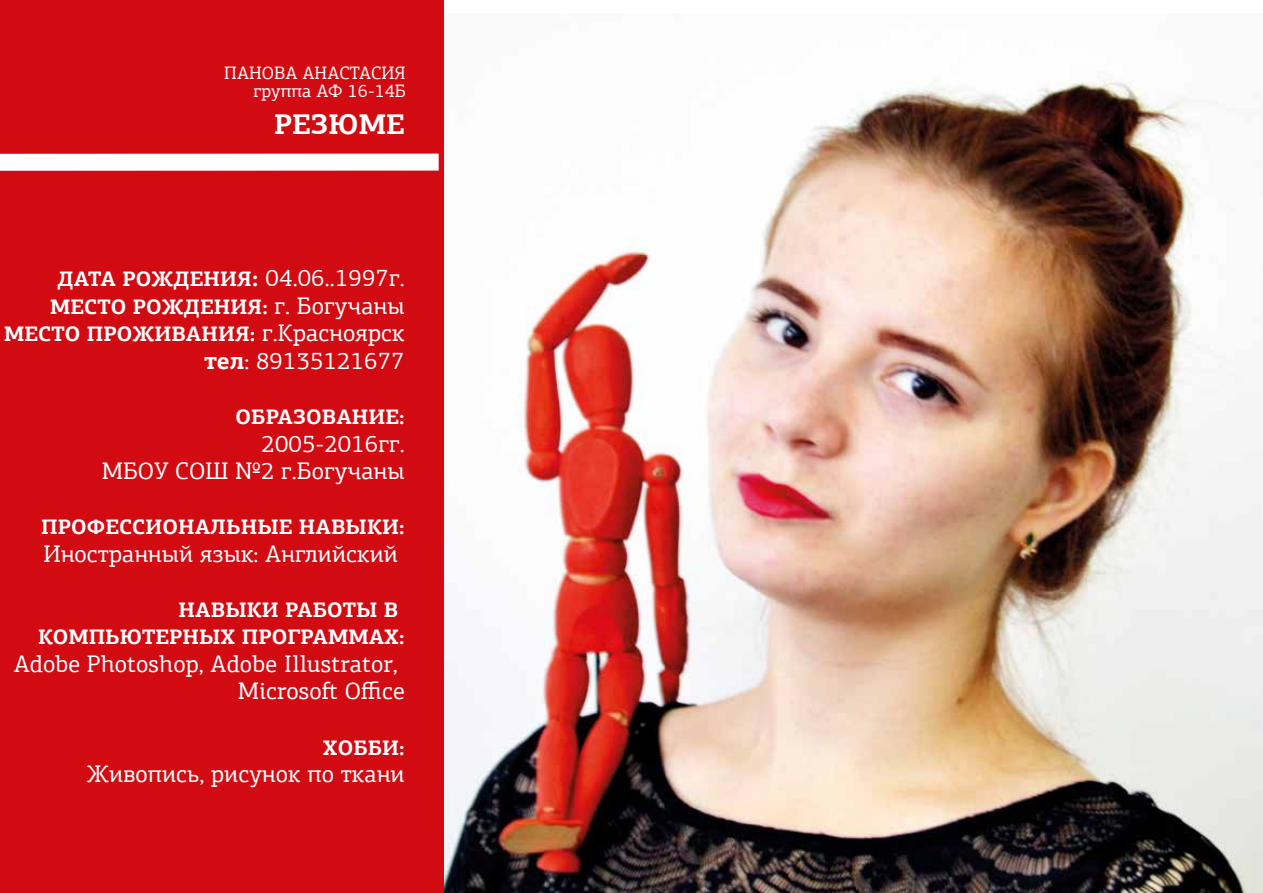
<style>
.page{position:relative;width:1263px;height:893px;background:#fff}
.page>*{position:absolute;margin:0;border:0;box-sizing:border-box;transform-origin:0 0}
.t1{font:700 28.5px "PF Agora Slab Pro";letter-spacing:.005em;color:#fff}
.t2{font:24px/27.6px "PF Agora Slab Pro";letter-spacing:.005em;color:#fff;text-align:right}
.t3{font:700 21px/27.6px "PF Agora Slab Pro";letter-spacing:.005em;color:#fff;text-align:right}
.t4{font:18px/18.6px "PF Agora Slab Pro";letter-spacing:.005em;color:#fff;text-align:right}
.s1{font-weight:700;font-size:21px}
.s2{font-weight:700}
.s3{font-weight:400;font-size:24px}
</style>
<div class="page">
<img style="left:444px;top:81px;width:819px;height:812px">
<div style="left:0;top:0;width:444px;height:893px;background:#d20a11"></div>
<div style="left:0;top:154px;width:439px;height:17px;background:#fff"></div>
<p class="t4" style="left:224px;top:63px;width:183px">ПАНОВА АНАСТАСИЯ группа АФ 16-14Б</p>
<p class="t1" style="left:274px;top:106px;width:132px">РЕЗЮМЕ</p>
<p class="t2" style="left:57px;top:264px;width:349px"><span class="s1">ДАТА РОЖДЕНИЯ</span><span class="s2">:</span> 04.06..1997г.</p>
<p class="t3" style="left:4px;top:293px;width:402px">МЕСТО РОЖДЕНИЯ: <span class="s3">г. Богучаны<br></span>МЕСТО ПРОЖИВАНИЯ: <span class="s3">г.Красноярск</span></p>
<p class="t2" style="left:204px;top:347px;width:202px"><span class="s2">тел</span>: 89135121677</p>
<p class="t3" style="left:236px;top:403px;width:171px">ОБРАЗОВАНИЕ:</p>
<p class="t2" style="left:102px;top:429px;width:304px">2005-2016гг.<br>МБОУ СОШ №2 г.Богучаны</p>
<p class="t3" style="left:41px;top:513px;width:365px">ПРОФЕССИОНАЛЬНЫЕ НАВЫКИ:</p>
<p class="t2" style="left:44px;top:540px;width:356px">Иностранный язык: Английский</p>
<p class="t3" style="left:38px;top:596px;width:368px;text-align:left;text-indent:140px">НАВЫКИ РАБОТЫ В<br>КОМПЬЮТЕРНЫХ ПРОГРАММАХ:</p>
<p class="t2" style="left:14px;top:650px;width:392px">Adobe Photoshop, Adobe Illustrator,<br>Microsoſt Office</p>
<p class="t3" style="left:323px;top:733px;width:83px">ХОББИ:</p>
<p class="t2" style="left:87px;top:760px;width:319px">Живопись, рисунок по ткани</p>
</div>
